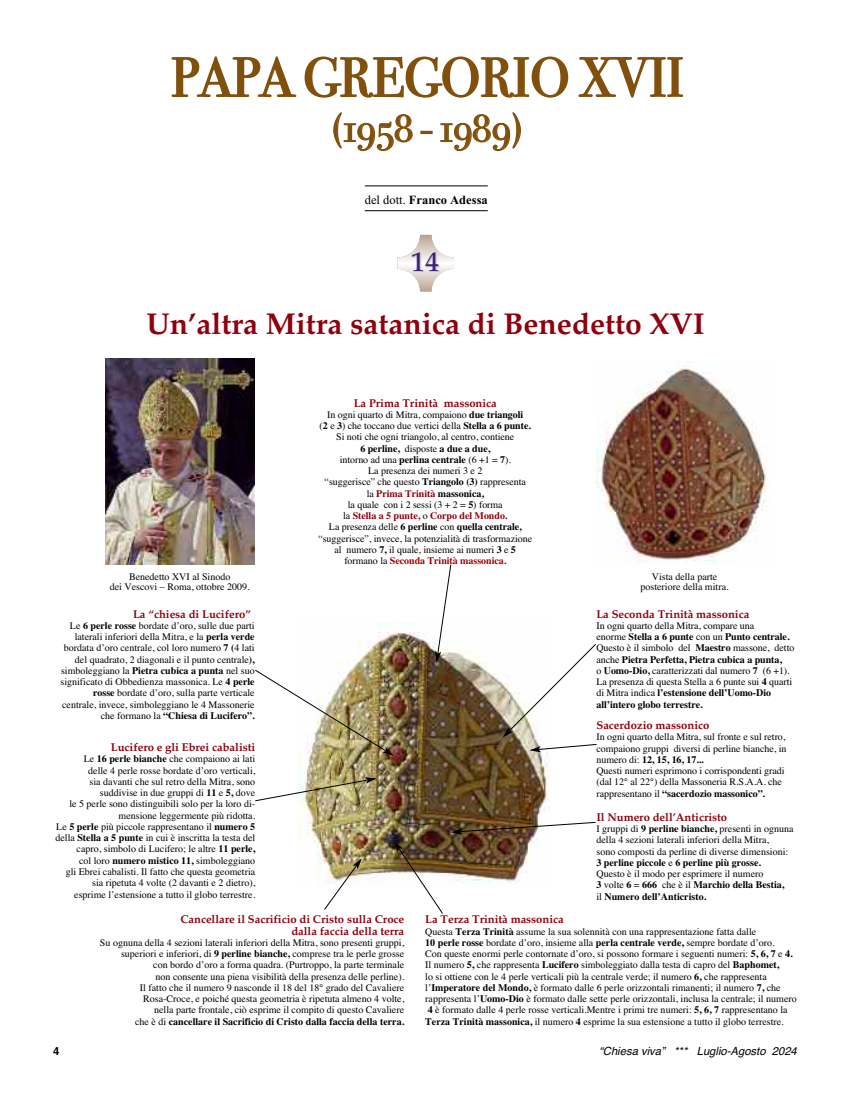
<style>
.page{position:relative;width:851px;height:1117px;background:#fff}
.page>*{position:absolute;margin:0;border:0;box-sizing:border-box;transform-origin:0 0}
.t1{font:55px "Bodoni Svty Two SCITCTT";color:#81500d}
.t2{font:40px "Bodoni Svty Two SCITCTT";letter-spacing:.005em;color:#81500d}
.t3{font:700 30px "Palatino";color:#8e000d}
.t4{font:500 27.5px "Palatino LT Std";color:#3e2179}
.t5{font:700 12.5px "Times New Roman";color:#000}
.t6{font:700 11.25px/11.2px "Palatino";color:#8e000d;text-align:right}
.t7{font:italic 11.25px "Helvetica";color:#000}
.t8{font:700 11.25px "Helvetica";color:#000}
.t9{font:10px/11.2px "Times";color:#000}
.s1{font-weight:400}
.s2{font-weight:700}
.s3{font-weight:700;color:#8e000d}
.s4{font-weight:700;color:#a20000}
</style>
<div class="page">
<img style="left:298px;top:622px;width:251px;height:261px">
<img style="left:596px;top:362px;width:171px;height:201px">
<img style="left:105px;top:358px;width:150px;height:206px">
<svg style="left:502px;top:644px;width:93px;height:93px"></svg>
<svg style="left:529px;top:744px;width:67px;height:8px"></svg>
<svg style="left:450px;top:822px;width:145px;height:12px"></svg>
<svg style="left:394px;top:840px;width:48px;height:73px"></svg>
<svg style="left:324px;top:858px;width:38px;height:51px"></svg>
<img style="left:255px;top:669px;width:139px;height:86px">
<svg style="left:257px;top:777px;width:120px;height:23px"></svg>
<svg style="left:435px;top:564px;width:16px;height:98px"></svg>
<hr style="left:365px;top:186px;width:122px;height:1px;background:#000">
<hr style="left:365px;top:210px;width:122px;height:1px;background:#000">
<svg style="left:397px;top:235px;width:57px;height:56px"></svg>
<h1 class="t1" style="left:171px;top:45px;width:514px">PAPA GREGORIO XVII</h1>
<h2 class="t2" style="left:331px;top:104px;width:193px">(1958 - 1989)</h2>
<p class="t5" style="left:365px;top:192px;width:124px"><span class="s1">del dott.</span> Franco Adessa</p>
<h3 class="t4" style="left:411px;top:250px;width:29px">14</h3>
<h3 class="t3" style="left:146px;top:306px;width:559px">Un’altra Mitra satanica di Benedetto XVI</h3>
<p class="t9" style="left:110px;top:571px;width:141px;line-height:10px;text-align:center">Benedetto XVI al Sinodo<br>dei Vescovi – Roma, ottobre 2009.</p>
<p class="t6" style="left:353px;top:397px;width:145px">La Prima Trinità massonica</p>
<p class="t9" style="left:318px;top:408px;width:215px;text-align:center">In ogni quarto di Mitra, compaiono <span class="s2">due triangoli<br></span>(<span class="s2">2</span> e <span class="s2">3</span>) che toccano due vertici della <span class="s2">Stella a 6 punte.<br></span>Si noti che ogni triangolo, al centro, contiene<br><span class="s2">6 perline,</span> disposte <span class="s2">a due a due,<br></span>intorno ad una <span class="s2">perlina centrale</span> (6 +1 = <span class="s2">7</span>).<br>La presenza dei numeri 3 e 2<br>“suggerisce” che questo <span class="s2">Triangolo (3)</span> rappresenta<br>la <span class="s3">Prima Trinità</span> <span class="s2">massonica,<br></span>la quale con i 2 sessi (3 + 2 = <span class="s2">5</span>) forma<br>la <span class="s3">Stella a 5 punte,</span> o <span class="s3">Corpo del Mondo.<br></span>La presenza delle <span class="s2">6 perline</span> con <span class="s2">quella centrale, </span>“suggerisce”, invece, la potenzialità di trasformazione al numero <span class="s2">7,</span> il quale, insieme ai numeri <span class="s2">3</span> e <span class="s2">5 </span>formano la <span class="s4">Seconda Trinità massonica.</span></p>
<p class="t9" style="left:640px;top:571px;width:90px;line-height:10px;text-align:center">Vista della parte posteriore della mitra.</p>
<p class="t6" style="left:133px;top:608px;width:119px">La “chiesa di Lucifero”</p>
<p class="t9" style="left:60px;top:619px;width:196px;text-align:right">Le <span class="s2">6 perle rosse</span> bordate d’oro, sulle due parti laterali inferiori della Mitra, e la <span class="s2">perla verde </span>bordata d’oro centrale, col loro numero <span class="s2">7 (</span>4 lati del quadrato, 2 diagonali e il punto centrale<span class="s2">), </span>simboleggiano la <span class="s2">Pietra cubica a punta</span> nel suo significato di Obbedienza massonica. Le <span class="s2">4 perle rosse</span> bordate d’oro, sulla parte verticale centrale, invece, simboleggiano le 4 Massonerie che formano la <span class="s2">“Chiesa di Lucifero”.</span></p>
<p class="t6" style="left:111px;top:741px;width:146px">Lucifero e gli Ebrei cabalisti</p>
<p class="t9" style="left:55px;top:753px;width:201px;text-align:right">Le <span class="s2">16 perle bianche</span> che compaiono ai lati<br>delle 4 perle rosse bordate d’oro verticali,<br>sia davanti che sul retro della Mitra, sono suddivise in due gruppi di <span class="s2">11</span> e <span class="s2">5,</span> dove<br>le 5 perle sono distinguibili solo per la loro di&shy;mensione leggermente più ridotta.<br>Le <span class="s2">5 perle</span> più piccole rappresentano il <span class="s2">numero 5 </span>della <span class="s2">Stella a 5 punte</span> in cui è inscritta la testa del capro, simbolo di Lucifero; le altre <span class="s2">11 perle,<br></span>col loro <span class="s2">numero mistico 11,</span> simboleggiano<br>gli Ebrei cabalisti. Il fatto che questa geometria sia ripetuta 4 volte (2 davanti e 2 dietro),<br>esprime l’estensione a tutto il globo terrestre.</p>
<p class="t6" style="left:180px;top:913px;width:225px">Cancellare il Sacrificio di Cristo sulla Croce dalla faccia della terra</p>
<p class="t9" style="left:100px;top:936px;width:306px;text-align:right">Su ognuna della 4 sezioni laterali inferiori della Mitra, sono presenti gruppi, superiori e inferiori, di <span class="s2">9 perline bianche,</span> comprese tra le perle grosse<br>con bordo d’oro a forma quadra. (Purtroppo, la parte terminale<br>non consente una piena visibilità della presenza delle perline).<br>Il fatto che il numero 9 nasconde il 18 del 18° grado del Cavaliere Rosa-Croce, e poiché questa geometria è ripetuta almeno 4 volte,<br>nella parte frontale, ciò esprime il compito di questo Cavaliere<br>che è di <span class="s2">cancellare il Sacrificio di Cristo dalla faccia della terra.</span></p>
<p class="t6" style="left:596px;top:608px;width:154px">La Seconda Trinità massonica</p>
<p class="t9" style="left:596px;top:619px;width:199px">In ogni quarto della Mitra, compare una<br>enorme <span class="s2">Stella a 6 punte</span> con un <span class="s2">Punto centrale.<br></span>Questo è il simbolo del <span class="s2">Maestro</span> massone, detto anche <span class="s2">Pietra Perfetta, Pietra cubica a punta,<br></span>o <span class="s2">Uomo-Dio,</span> caratterizzati dal numero <span class="s2">7</span> (6 +1).<br>La presenza di questa Stella a 6 punte sui <span class="s2">4</span> quarti di Mitra indica <span class="s2">l’estensione dell’Uomo-Dio all’intero globo terrestre.</span></p>
<p class="t6" style="left:596px;top:719px;width:114px">Sacerdozio massonico</p>
<p class="t9" style="left:596px;top:731px;width:191px">In ogni quarto della Mitra, sul fronte e sul retro, compaiono gruppi diversi di perline bianche, in numero di: <span class="s2">12, 15, 16, 17...<br></span>Questi numeri esprimono i corrispondenti gradi (dal 12° al 22°) della Massoneria R.S.A.A. che rappresentano il <span class="s2">“sacerdozio massonico”.</span></p>
<p class="t6" style="left:596px;top:811px;width:132px">Il Numero dell’Anticristo</p>
<p class="t9" style="left:596px;top:822px;width:198px">I gruppi di <span class="s2">9 perline bianche,</span> presenti in ognuna della 4 sezioni laterali inferiori della Mitra,<br>sono composti da perline di diverse dimensioni:<br><span class="s2">3 perline piccole</span> e <span class="s2">6 perline più grosse.<br></span>Questo è il modo per esprimere il numero<br><span class="s2">3</span> volte <span class="s2">6</span> = <span class="s2">666</span> che è il <span class="s2">Marchio della Bestia,<br></span>il <span class="s2">Numero dell’Anticristo.</span></p>
<p class="t6" style="left:425px;top:913px;width:140px">La Terza Trinità massonica</p>
<p class="t9" style="left:425px;top:925px;width:373px">Questa <span class="s2">Terza Trinità</span> assume la sua solennità con una rappresentazione fatta dalle<br><span class="s2">10 perle rosse</span> bordate d’oro, insieme alla <span class="s2">perla centrale verde,</span> sempre bordate d’oro.<br>Con queste enormi perle contornate d’oro, si possono formare i seguenti numeri: <span class="s2">5, 6, 7</span> e <span class="s2">4.<br></span>Il numero <span class="s2">5,</span> che rappresenta <span class="s2">Lucifero</span> simboleggiato dalla testa di capro del <span class="s2">Baphomet,<br></span>lo si ottiene con le 4 perle verticali più la centrale verde; il numero <span class="s2">6,</span> che rappresenta l’<span class="s2">Imperatore del Mondo,</span> è formato dalle 6 perle orizzontali rimanenti; il numero <span class="s2">7,</span> che rappresenta l’<span class="s2">Uomo-Dio</span> è formato dalle sette perle orizzontali, inclusa la centrale; il numero <span class="s2">4</span> è formato dalle 4 perle rosse verticali.Mentre i primi tre numeri: <span class="s2">5, 6, 7</span> rappresentano la <span class="s2">Terza Trinità massonica,</span> il numero <span class="s2">4</span> esprime la sua estensione a tutto il globo terrestre.</p>
<p class="t8" style="left:53px;top:1044px;width:8px">4</p>
<p class="t7" style="left:599px;top:1044px;width:199px">“Chiesa viva” *** Luglio-Agosto 2024</p>
</div>
